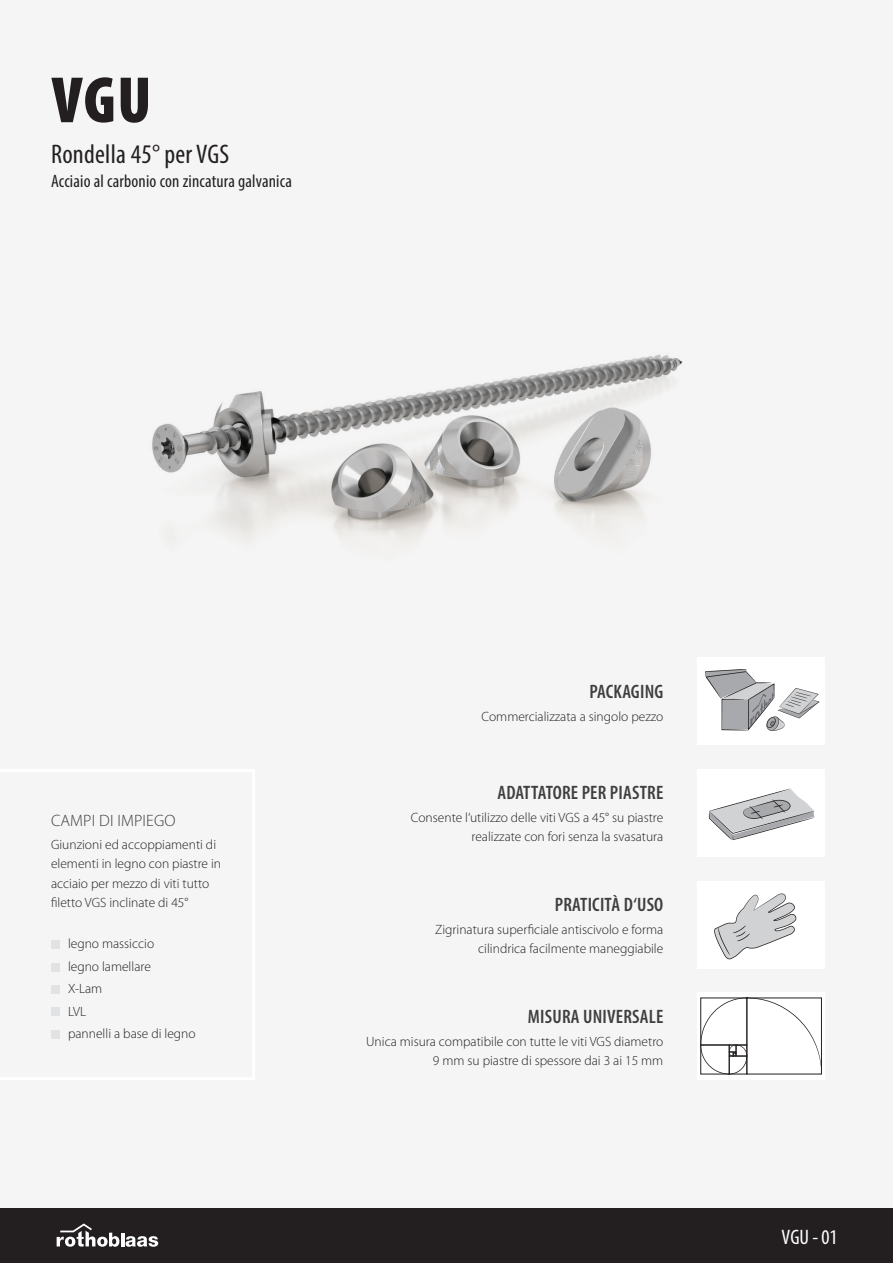
<style>
.page{position:relative;width:893px;height:1263px;background:#f5f5f6}
.page>*{position:absolute;margin:0;border:0;box-sizing:border-box;transform-origin:0 0}
.Titel{font:900 condensed 66px "Myriad Pro";color:#231f20}
.Untertitel{font:condensed 27px "Myriad Pro";letter-spacing:.01em;color:#231f20}
.t1{font:condensed 21px "Myriad Pro";color:#fff}
.t2{font:600 condensed 19.5px "Myriad Pro";letter-spacing:.01em;color:#3e3e3f}
.Untertitel-2{font:condensed 18px "Myriad Pro";letter-spacing:.01em;color:#231f20}
.t3{font:300 16.5px "Myriad Pro";letter-spacing:.01em;color:#3e3e3f}
.t4{font:300 13.5px/19.2px "Myriad Pro";color:#231f20;text-align:right}
</style>
<div class="page">
<img style="left:152px;top:354px;width:531px;height:188px">
<div style="left:697px;top:769px;width:128px;height:87px;background:#fff"></div>
<svg style="left:709px;top:789px;width:105px;height:51px"></svg>
<div style="left:697px;top:657px;width:128px;height:87px;background:#fff"></div>
<svg style="left:705px;top:669px;width:114px;height:62px"></svg>
<div style="left:697px;top:992px;width:128px;height:87px;background:#fff"></div>
<svg style="left:700px;top:997px;width:122px;height:77px"></svg>
<div style="left:697px;top:881px;width:128px;height:87px;background:#fff"></div>
<svg style="left:714px;top:893px;width:83px;height:67px"></svg>
<div style="left:51px;top:941px;width:9px;height:8px;background:#e1e2e4"></div>
<div style="left:51px;top:963px;width:9px;height:8px;background:#e1e2e4"></div>
<div style="left:51px;top:985px;width:9px;height:8px;background:#e1e2e4"></div>
<div style="left:51px;top:1007px;width:9px;height:9px;background:#e1e2e4"></div>
<div style="left:51px;top:1030px;width:9px;height:9px;background:#e1e2e4"></div>
<div style="left:0;top:1209px;width:893px;height:54px;background:#231f20"></div>
<svg style="left:57px;top:1223px;width:101px;height:24px"></svg>
<p class="Titel" style="left:52px;top:63px;width:101px">VGU</p>
<p class="Untertitel" style="left:51px;top:138px;width:180px">Rondella 45° per VGS</p>
<p class="Untertitel-2" style="left:51px;top:170px;width:242px">Acciaio al carbonio con zincatura galvanica</p>
<p class="t3" style="left:51px;top:811px;width:126px">CAMPI DI IMPIEGO</p>
<p class="t4" style="left:51px;top:835px;width:172px;text-align:left">Giunzioni ed accoppiamenti di elementi in legno con piastre in acciaio per mezzo di viti tutto filetto VGS inclinate di 45°</p>
<p class="t4" style="left:68px;top:934px;width:88px">legno massiccio</p>
<p class="t4" style="left:68px;top:957px;width:84px">legno lamellare</p>
<p class="t4" style="left:68px;top:979px;width:36px">X-Lam</p>
<p class="t4" style="left:68px;top:1002px;width:20px">LVL</p>
<p class="t4" style="left:68px;top:1024px;width:129px">pannelli a base di legno</p>
<p class="t2" style="left:590px;top:680px;width:75px">PACKAGING</p>
<p class="t4" style="left:481px;top:707px;width:183px">Commercializzata a singolo pezzo</p>
<p class="t2" style="left:497px;top:781px;width:167px">ADATTATORE PER PIASTRE</p>
<p class="t4" style="left:411px;top:808px;width:254px">Consente l‘utilizzo delle viti VGS a 45° su piastre realizzate con fori senza la svasatura</p>
<p class="t2" style="left:555px;top:893px;width:110px">PRATICITÀ D‘USO</p>
<p class="t4" style="left:435px;top:920px;width:230px">Zigrinatura superficiale antiscivolo e forma cilindrica facilmente maneggiabile</p>
<p class="t2" style="left:528px;top:1006px;width:137px">MISURA UNIVERSALE</p>
<p class="t4" style="left:366px;top:1032px;width:299px">Unica misura compatibile con tutte le viti VGS diametro</p>
<p class="t4" style="left:433px;top:1051px;width:232px">9 mm su piastre di spessore dai 3 ai 15 mm</p>
<p class="t1" style="left:782px;top:1224px;width:58px">VGU - 01</p>
</div>
